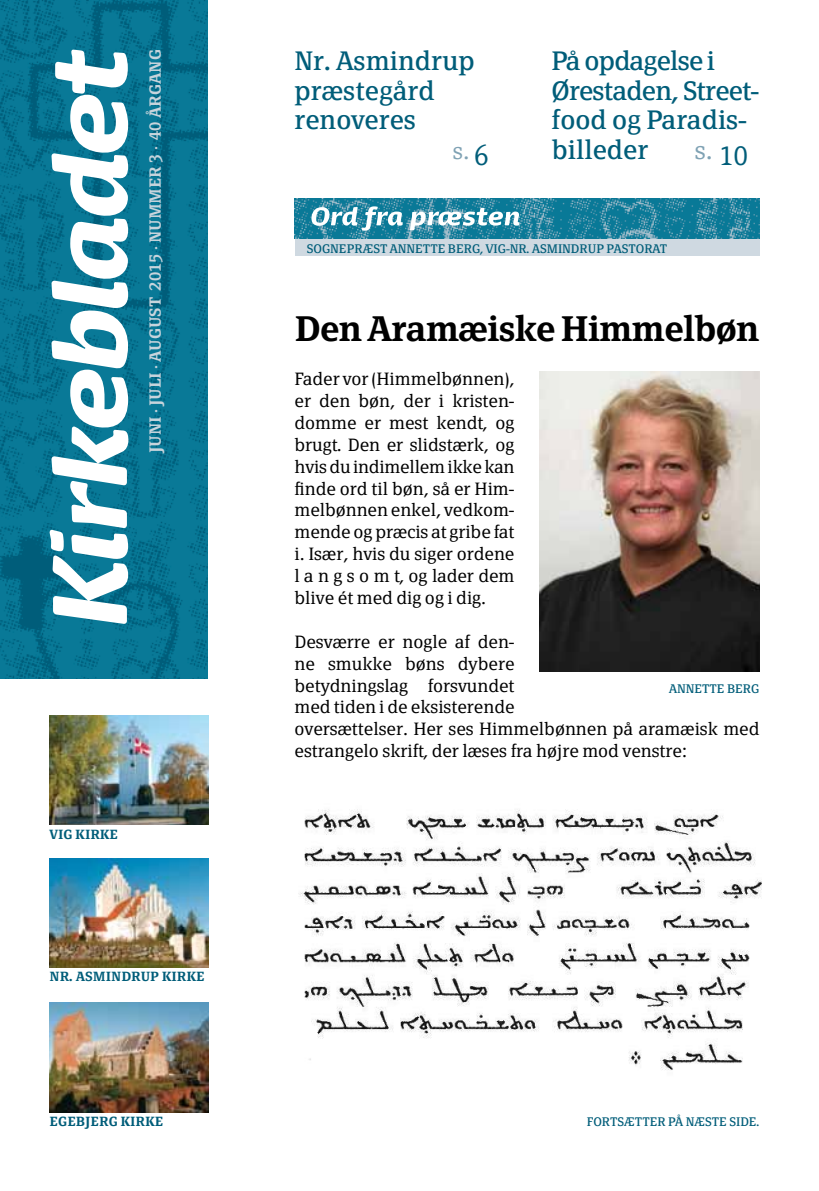
<style>
.page{position:relative;width:819px;height:1191px;background:#fff}
.page>*{position:absolute;margin:0;border:0;box-sizing:border-box;transform-origin:0 0}
.t1{font:600 35px "Page Serif";letter-spacing:-.02em;color:#000}
.t2{font:26.25px/29.8px "Page Serif TF";letter-spacing:-.03em;color:#005d79}
.t3{font:26.25px/29.8px "Page Serif TF";color:#005d79}
.t4{font:300 24.5px "Page Serif TF";color:#7fa2b4}
.t5{font:300 22.75px "Page Serif TF";color:#7fa2b4}
.t6{font:300 17.5px/21.9px "Page Serif TF";color:#000;text-align:justify}
.t7{font:600 15.92px "Page Serif TF";color:#c7d4dc}
.t8{font:600 13.12px "Page Serif TF";color:#005d79}
.t9{font:12.25px "Page Serif";color:#005d79}
.s1{font-size:26.25px;color:#005d79}
</style>
<div class="page">
<div style="left:294px;top:198px;width:465px;height:58px;background:#cfd9e1"></div>
<img style="left:294px;top:198px;width:465px;height:40px">
<img style="left:0;top:0;width:208px;height:679px">
<img style="left:50px;top:715px;width:158px;height:109px">
<img style="left:50px;top:858px;width:158px;height:109px">
<img style="left:50px;top:1003px;width:158px;height:109px">
<svg style="left:50px;top:50px;width:78px;height:574px"></svg>
<svg style="left:311px;top:206px;width:91px;height:25px;background:#69abbe"></svg>
<svg style="left:410px;top:208px;width:109px;height:22px;background:#7bb4c4"></svg>
<img style="left:539px;top:371px;width:220px;height:300px">
<img style="left:298px;top:809px;width:464px;height:261px">
<p class="t7" style="left:146px;top:453px;width:403px;rotate:-90deg">JUNI · JULI · AUGUST 2015 · NUMMER 3 · 40 ÅRGANG</p>
<p class="t8" style="left:50px;top:826px;width:70px">VIG KIRKE</p>
<p class="t8" style="left:50px;top:969px;width:156px">NR. ASMINDRUP KIRKE</p>
<p class="t8" style="left:50px;top:1113px;width:115px">EGEBJERG KIRKE</p>
<h2 class="t3" style="left:294px;top:46px;width:182px">Nr. Asmindrup præstegård renoveres</h2>
<h2 class="t2" style="left:551px;top:46px;width:209px">På opdagelse i<br>Ørestaden, Street&shy;food og Paradis&shy;billeder</h2>
<h3 class="t5" style="left:453px;top:138px;width:37px">s. <span class="s1">6</span></h3>
<h3 class="t4" style="left:694px;top:136px;width:55px">s. <span class="s1">10</span></h3>
<p class="t9" style="left:307px;top:241px;width:100px">SOGNEPRÆST ANNETTE</p>
<p class="t9" style="left:448px;top:241px;width:17px">BERG</p>
<p class="t9" style="left:479px;top:241px;width:158px">, VIG-NR. ASMINDRUP PASTOR</p>
<p class="t9" style="left:652px;top:241px;width:16px">AT</p>
<h1 class="t1" style="left:294px;top:308px;width:466px">Den Aramæiske Himmelbøn</h1>
<p class="t6" style="left:294px;top:368px;width:221px">Fader vor (Himmelbønnen), er den bøn, der i kristen&shy;domme er mest kendt, og brugt. Den er slidstærk, og hvis du indimellem ikke kan finde ord til bøn, så er Him&shy;melbønnen enkel, vedkom&shy;mende og præcis at gribe fat i. Især, hvis du siger ordene l a n g s o m t, og lader dem blive ét med dig og i dig.</p>
<p class="t6" style="left:294px;top:630px;width:466px;text-align:left">Desværre er nogle af den-<br>ne smukke bøns dybere<br>betydningslag forsvundet<br>med tiden i de eksisterende<br>oversættelser. Her ses Himmelbønnen på aramæisk med estrangelo skrift, der læses fra højre mod venstre:</p>
<p class="t9" style="left:669px;top:681px;width:17px">ANNETTE</p>
<p class="t9" style="left:727px;top:681px;width:17px">BERG</p>
<p class="t9" style="left:586px;top:1114px;width:174px">FORTSÆTTER PÅ NÆSTE SIDE.</p>
</div>
